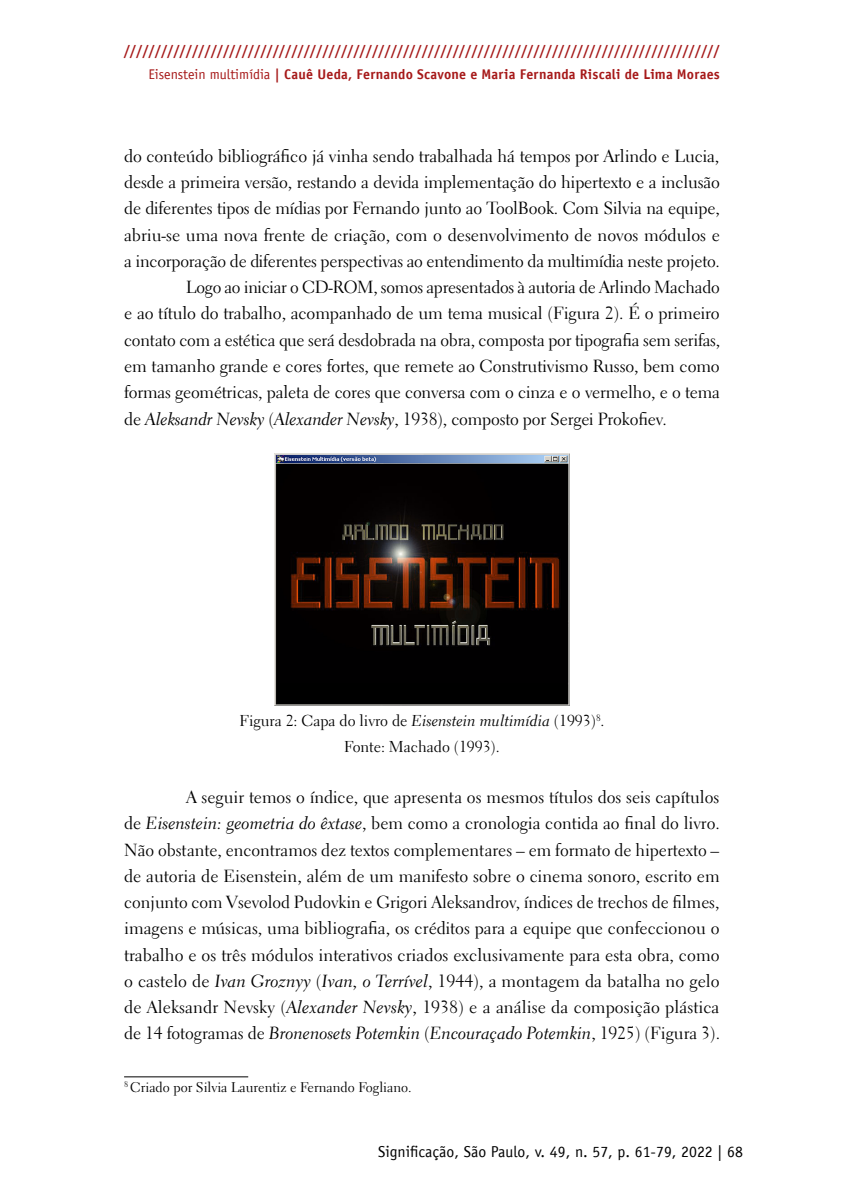
<style>
.page{position:relative;width:844px;height:1191px;background:#fff}
.page>*{position:absolute;margin:0;border:0;box-sizing:border-box;transform-origin:0 0}
.t1{font:17.5px/26.2px "Electra LT Std";letter-spacing:-.01em;color:#000;text-align:justify}
.t2{font:17.5px "Electra LT Std Cursive";color:#000}
.t3{font:15.75px/25.7px "Electra LT Std";color:#000;text-align:center}
.t4{font:15.75px "Officina Sans LT";color:#000}
.t5{font:700 14px "Officina Sans LT";letter-spacing:.015em;color:#a61919}
.t6{font:14px "Electra LT Std";color:#000}
.s1{font-weight:400}
.s2{font-family:"Electra LT Std Cursive"}
.s3{font-family:"Electra LT Std"}
</style>
<div class="page">
<img style="left:274px;top:453px;width:295px;height:252px">
<hr style="left:124px;top:1076px;width:124px;height:1px;background:#000">
<p class="t5" style="left:124px;top:41px;width:597px">////////////////////////////////////////////////////////////////////////////////////////////////</p>
<p class="t5" style="left:148px;top:66px;width:573px"><span class="s1">Eisenstein multimídia</span> | Cauê Ueda, Fernando Scavone e Maria Fernanda Riscali de Lima Moraes</p>
<p class="t1" style="left:124px;top:143px;width:596px">do conteúdo bibliográfico já vinha sendo trabalhada há tempos por Arlindo e Lucia,</p>
<p class="t1" style="left:124px;top:169px;width:597px">desde a primeira versão, restando a devida implementação do hipertexto e a inclusão</p>
<p class="t1" style="left:124px;top:195px;width:597px">de diferentes tipos de mídias por Fernando junto ao ToolBook. Com Silvia na equipe,</p>
<p class="t1" style="left:124px;top:222px;width:597px">abriu-se uma nova frente de criação, com o desenvolvimento de novos módulos e</p>
<p class="t1" style="left:124px;top:248px;width:597px">a incorporação de diferentes perspectivas ao entendimento da multimídia neste projeto.</p>
<p class="t1" style="left:186px;top:274px;width:535px">Logo ao iniciar o CD-ROM, somos apresentados à autoria de Arlindo Machado</p>
<p class="t1" style="left:124px;top:300px;width:597px">e ao título do trabalho, acompanhado de um tema musical (Figura 2). É o primeiro</p>
<p class="t1" style="left:124px;top:327px;width:597px">contato com a estética que será desdobrada na obra, composta por tipografia sem serifas,</p>
<p class="t1" style="left:124px;top:353px;width:597px">em tamanho grande e cores fortes, que remete ao Construtivismo Russo, bem como</p>
<p class="t1" style="left:124px;top:379px;width:597px">formas geométricas, paleta de cores que conversa com o cinza e o vermelho, e o tema</p>
<p class="t1" style="left:124px;top:405px;width:544px">de <span class="s2">Aleksandr Nevsky</span> (<span class="s2">Alexander Nevsky</span>, 1938), composto por Sergei Prokofiev.</p>
<p class="t3" style="left:239px;top:708px;width:366px">Figura 2: Capa do livro de <span class="s2">Eisenstein multimídia</span> (1993)<sup>8</sup>.<br>Fonte: Machado (1993).</p>
<p class="t1" style="left:124px;top:784px;width:597px;text-indent:62px">A seguir temos o índice, que apresenta os mesmos títulos dos seis capítulos de <span class="s2">Eisenstein: geometria do êxtase</span>, bem como a cronologia contida ao final do livro.<br>Não obstante, encontramos dez textos complementares – em formato de hipertexto – de autoria de Eisenstein, além de um manifesto sobre o cinema sonoro, escrito em conjunto com Vsevolod Pudovkin e Grigori Aleksandrov, índices de trechos de filmes, imagens e músicas, uma bibliografia, os créditos para a equipe que confeccionou o trabalho e os três módulos interativos criados exclusivamente para esta obra, como o castelo de <span class="s2">Ivan Groznyy</span> (<span class="s2">Ivan, o Terrível</span>, 1944), a montagem da batalha no gelo de Aleksandr Nevsky (<span class="s2">Alexander Nevsky</span>, 1938) e a análise da composição plástica</p>
<p class="t2" style="left:124px;top:1022px;width:597px"><span class="s3">de 14 fotogramas de</span> Bronenosets Potemkin <span class="s3">(</span>Encouraçado Potemkin<span class="s3">, 1925) (Figura 3).</span></p>
<p class="t6" style="left:124px;top:1078px;width:289px"><sup>8</sup> Criado por Silvia Laurentiz e Fernando Fogliano.</p>
<p class="t4" style="left:378px;top:1142px;width:366px">Significação, São Paulo, v. 49, n. 57, p. 61-79, 2022 | 68</p>
</div>
